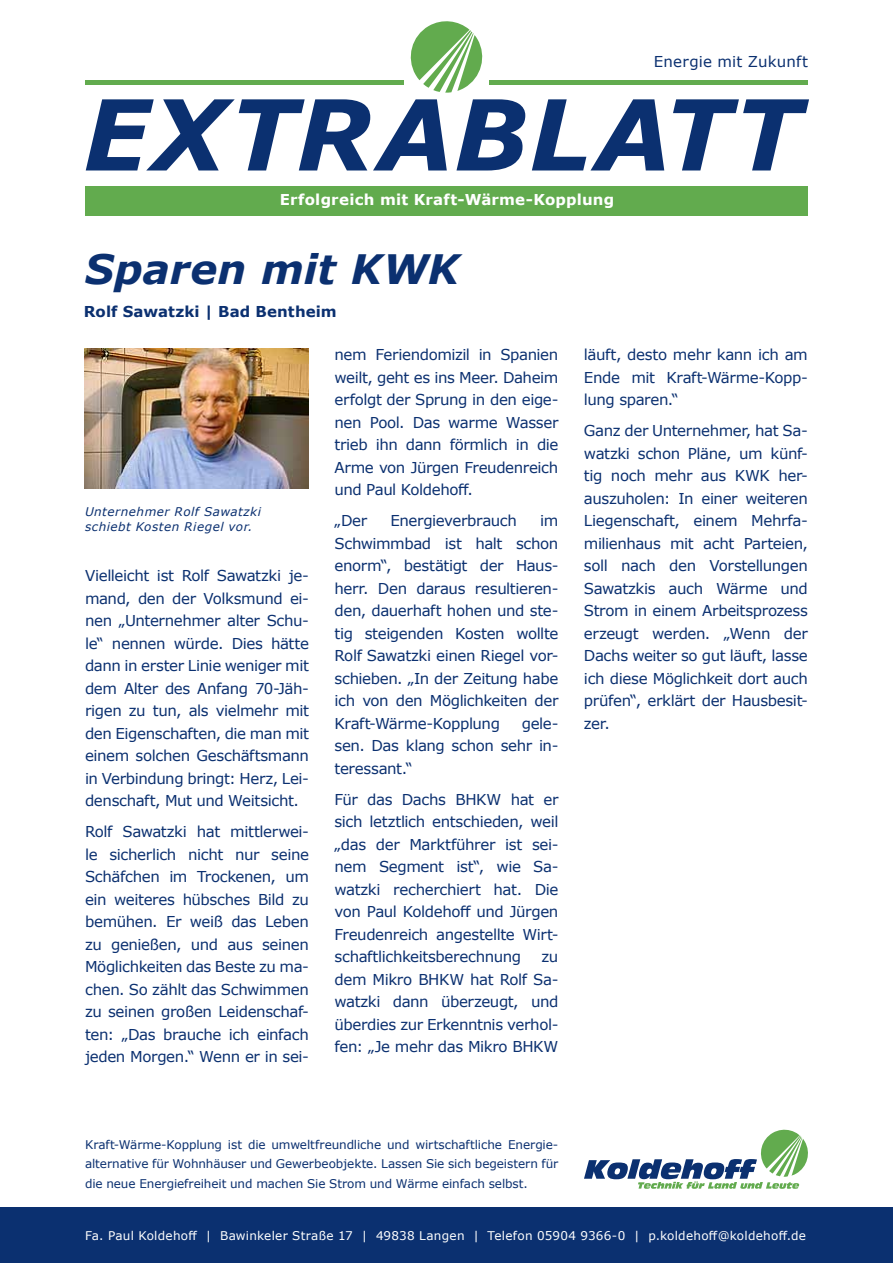
<style>
.page{position:relative;width:893px;height:1263px;background:#fff}
.page>*{position:absolute;margin:0;border:0;box-sizing:border-box;transform-origin:0 0}
.t1{font:italic 700 97.8px "Verdana";letter-spacing:.015em;color:#0b3070}
.t2{font:italic 700 40.5px "Verdana";letter-spacing:.005em;color:#0b3070}
.t3{font:15px/22.5px "Verdana";letter-spacing:-.025em;color:#0b3070;text-align:justify}
.t4{font:700 15px "Verdana";letter-spacing:.015em;color:#fff}
.t5{font:700 15px "Verdana";letter-spacing:.005em;color:#0b3070}
.t6{font:15px "Verdana";letter-spacing:.01em;color:#0b3070}
.t7{font:12px/19.5px "Verdana";letter-spacing:-.01em;color:#0b3070;text-align:justify}
.t8{font:12px "Verdana";letter-spacing:.02em;color:#fff}
.t9{font:italic 12px/15px "Verdana";letter-spacing:.04em;color:#0b3070}
</style>
<div class="page">
<svg style="left:584px;top:1129px;width:224px;height:60px"></svg>
<svg style="left:410px;top:21px;width:73px;height:72px"></svg>
<div style="left:0;top:1208px;width:893px;height:55px;background:#0b3070"></div>
<div style="left:85px;top:186px;width:723px;height:30px;background:#62ab4e"></div>
<hr style="left:85px;top:80px;width:319px;height:4px;background:#62ab4e">
<hr style="left:489px;top:80px;width:319px;height:4px;background:#62ab4e">
<img style="left:84px;top:349px;width:224px;height:139px">
<p class="t6" style="left:654px;top:51px;width:156px">Energie mit Zukunft</p>
<h1 class="t1" style="left:83px;top:66px;width:719px">EXTRABLATT</h1>
<p class="t4" style="left:280px;top:189px;width:336px">Erfolgreich mit Kraft-Wärme-Kopplung</p>
<h2 class="t2" style="left:85px;top:241px;width:376px">Sparen mit KWK</h2>
<p class="t5" style="left:84px;top:300px;width:254px">Rolf Sawatzki | Bad Bentheim</p>
<p class="t9" style="left:85px;top:504px;width:178px">Unternehmer Rolf Sawatzki schiebt Kosten Riegel vor.</p>
<p class="t3" style="left:85px;top:564px;width:225px">Vielleicht ist Rolf Sawatzki je&shy;mand, den der Volksmund ei&shy;nen „Unternehmer alter Schu&shy;le“ nennen würde. Dies hätte dann in erster Linie weniger mit dem Alter des Anfang 70-Jäh&shy;rigen zu tun, als vielmehr mit den Eigenschaften, die man mit einem solchen Geschäftsmann in Verbindung bringt: Herz, Lei&shy;denschaft, Mut und Weitsicht.</p>
<p class="t3" style="left:85px;top:820px;width:225px">Rolf Sawatzki hat mittlerwei&shy;le sicherlich nicht nur seine Schäfchen im Trockenen, um ein weiteres hübsches Bild zu bemühen. Er weiß das Leben zu genießen, und aus seinen Möglichkeiten das Beste zu ma&shy;chen. So zählt das Schwimmen zu seinen großen Leidenschaf&shy;ten: „Das brauche ich einfach jeden Morgen.“ Wenn er in sei-</p>
<p class="t3" style="left:334px;top:343px;width:225px">nem Feriendomizil in Spanien weilt, geht es ins Meer. Daheim erfolgt der Sprung in den eige&shy;nen Pool. Das warme Wasser trieb ihn dann förmlich in die Arme von Jürgen Freudenreich und Paul Koldehoff.</p>
<p class="t3" style="left:334px;top:509px;width:34px">„Der</p>
<p class="t3" style="left:390px;top:509px;width:128px">Energieverbrauch</p>
<p class="t3" style="left:334px;top:509px;width:225px;text-indent:206px">im Schwimmbad ist halt schon enorm“, bestätigt der Haus&shy;herr. Den daraus resultieren&shy;den, dauerhaft hohen und ste&shy;tig steigenden Kosten wollte Rolf Sawatzki einen Riegel vor&shy;schieben. „In der Zeitung habe ich von den Möglichkeiten der Kraft-Wärme-Kopplung</p>
<p class="t3" style="left:334px;top:712px;width:225px;text-indent:187px">gele&shy;sen. Das klang schon sehr in&shy;teressant.“</p>
<p class="t3" style="left:334px;top:788px;width:225px">Für das Dachs BHKW hat er sich letztlich entschieden, weil „das der Marktführer ist sei&shy;nem Segment ist“, wie Sa&shy;watzki recherchiert hat. Die von Paul Koldehoff und Jürgen Freudenreich angestellte Wirt&shy;schaftlichkeitsberechnung</p>
<p class="t3" style="left:334px;top:945px;width:225px;text-indent:207px">zu dem Mikro BHKW hat Rolf Sa&shy;watzki dann überzeugt, und überdies zur Erkenntnis verhol&shy;fen: „Je mehr das Mikro BHKW</p>
<p class="t3" style="left:584px;top:343px;width:225px">läuft, desto mehr kann ich am Ende mit Kraft-Wärme-Kopp&shy;lung sparen.“</p>
<p class="t3" style="left:584px;top:419px;width:225px">Ganz der Unternehmer, hat Sa&shy;watzki schon Pläne, um künf&shy;tig noch mehr aus KWK her&shy;auszuholen: In einer weiteren Liegenschaft, einem Mehrfa&shy;milienhaus mit acht Parteien, soll nach den Vorstellungen Sawatzkis auch Wärme und Strom in einem Arbeitsprozess erzeugt werden. „Wenn der Dachs weiter so gut läuft, lasse ich diese Möglichkeit dort auch prüfen“, erklärt der Hausbesit&shy;zer.</p>
<p class="t7" style="left:85px;top:1134px;width:475px">Kraft-Wärme-Kopplung ist die umweltfreundliche und wirtschaftliche Energie&shy;alternative für Wohnhäuser und Gewerbeobjekte. Lassen Sie sich begeistern für die neue Energiefreiheit und machen Sie Strom und Wärme einfach selbst.</p>
<p class="t8" style="left:85px;top:1228px;width:722px">Fa. Paul Koldehoff | Bawinkeler Straße 17 | 49838 Langen | Telefon 05904 9366-0 | p.koldehoff@koldehoff.de</p>
</div>
